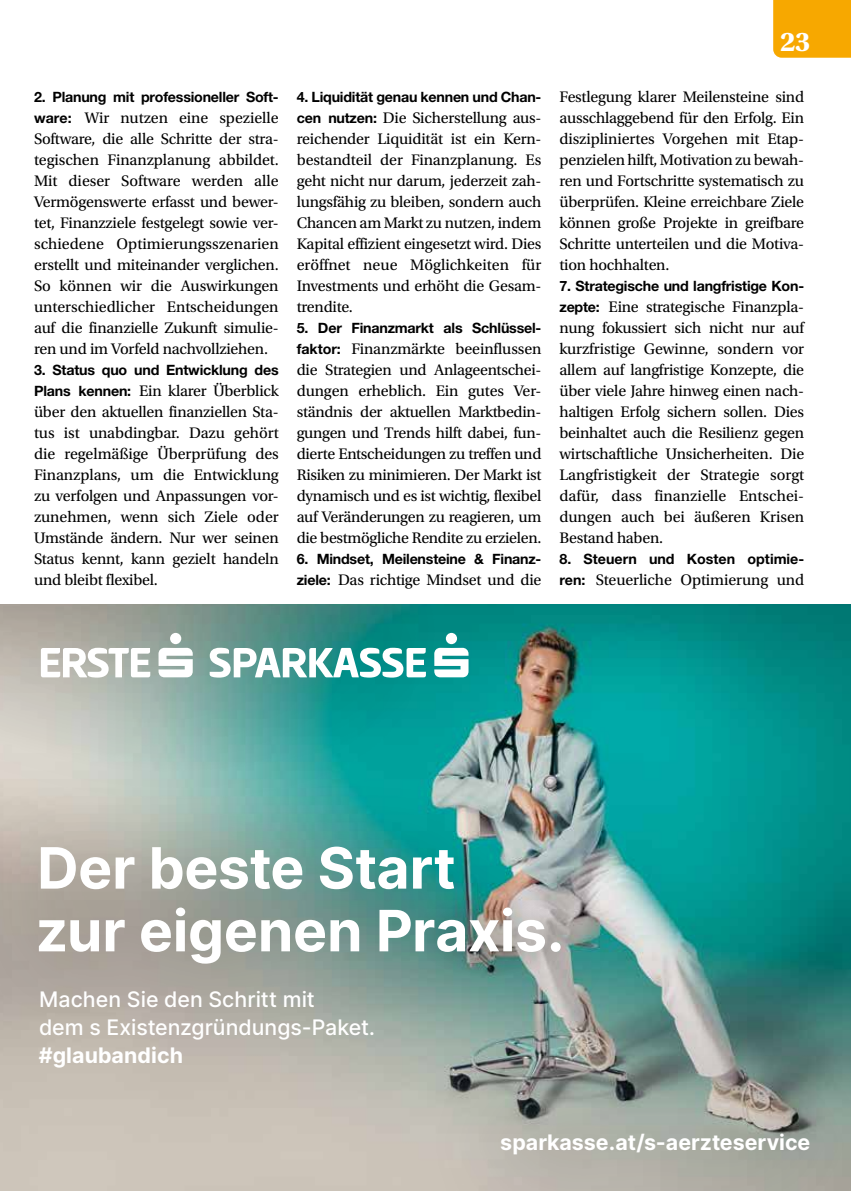
<style>
.page{position:relative;width:851px;height:1191px;background:#fff}
.page>*{position:absolute;margin:0;border:0;box-sizing:border-box;transform-origin:0 0}
.t1{font:700 57px/62.7px "Inter";letter-spacing:-.005em;color:#fff}
.t2{font:700 28.5px "Utopia Std";color:#fff}
.t3{font:500 21.3px/27.8px "Inter";color:#fff}
.t4{font:700 21.3px "Inter";color:#fff}
.t5{font:16.05px/21px "Utopia Std";letter-spacing:-.015em;color:#000;text-align:justify}
.t6{font:700 14.25px "Helvetica Neue LT Std";letter-spacing:-.015em;color:#000}
.s1{font-family:"Helvetica Neue LT Std";font-weight:700;font-size:14.25px}
</style>
<div class="page">
<div style="left:773px;top:0;width:77px;height:58px;background:#f7a800"></div>
<img style="left:0;top:604px;width:850px;height:587px">
<svg style="left:0;top:604px;width:475px;height:172px;background:#67a8a1"></svg>
<svg style="left:210px;top:648px;width:216px;height:29px"></svg>
<svg style="left:434px;top:648px;width:34px;height:29px"></svg>
<div style="left:446px;top:633px;width:11px;height:11px;background:#fff;border-radius:50%"></div>
<svg style="left:41px;top:648px;width:109px;height:29px"></svg>
<svg style="left:158px;top:648px;width:35px;height:29px"></svg>
<div style="left:170px;top:633px;width:11px;height:11px;background:#fff;border-radius:50%"></div>
<div style="left:0;top:776px;width:622px;height:258px;background:#000;opacity:.35"></div>
<div style="left:422px;top:1048px;width:428px;height:143px;background:#000;opacity:.75"></div>
<p class="t6" style="left:34px;top:88px;width:246px">2. Planung mit professioneller Soft-</p>
<p class="t5" style="left:34px;top:107px;width:246px"><span class="s1">ware:</span> Wir nutzen eine spezielle Software, die alle Schritte der stra&shy;tegischen Finanzplanung abbildet.<br>Mit dieser Software werden alle Vermögenswerte erfasst und bewer&shy;tet, Finanzziele festgelegt sowie ver&shy;schiedene Optimierungsszenarien erstellt und miteinander verglichen.<br>So können wir die Auswirkungen unterschiedlicher Entscheidungen auf die finanzielle Zukunft simulie&shy;ren und im Vorfeld nachvollziehen.</p>
<p class="t6" style="left:34px;top:361px;width:246px">3. Status quo und Entwicklung des</p>
<p class="t5" style="left:34px;top:380px;width:246px"><span class="s1">Plans kennen:</span> Ein klarer Überblick über den aktuellen finanziellen Sta&shy;tus ist unabdingbar. Dazu gehört die regelmäßige Überprüfung des Finanzplans, um die Entwicklung zu verfolgen und Anpassungen vor&shy;zunehmen, wenn sich Ziele oder Umstände ändern. Nur wer seinen Status kennt, kann gezielt handeln und bleibt flexibel.</p>
<p class="t6" style="left:297px;top:88px;width:246px">4. Liquidität genau kennen und Chan-</p>
<p class="t5" style="left:297px;top:107px;width:246px"><span class="s1">cen nutzen:</span> Die Sicherstellung aus&shy;reichender Liquidität ist ein Kern&shy;bestandteil der Finanzplanung. Es geht nicht nur darum, jederzeit zah&shy;lungsfähig zu bleiben, sondern auch Chancen am Markt zu nutzen, indem Kapital effizient eingesetzt wird. Dies eröffnet neue Möglichkeiten für Investments und erhöht die Gesam&shy;trendite.</p>
<p class="t6" style="left:297px;top:319px;width:246px">5. Der Finanzmarkt als Schlüssel-</p>
<p class="t5" style="left:297px;top:338px;width:246px"><span class="s1">faktor:</span> Finanzmärkte beeinflussen die Strategien und Anlageentschei&shy;dungen erheblich. Ein gutes Ver&shy;ständnis der aktuellen Marktbedin&shy;gungen und Trends hilft dabei, fun&shy;dierte Entscheidungen zu treffen und Risiken zu minimieren. Der Markt ist dynamisch und es ist wichtig, flexibel auf Veränderungen zu reagieren, um die bestmögliche Rendite zu erzielen.</p>
<p class="t6" style="left:297px;top:550px;width:246px">6. Mindset, Meilensteine &amp; Finanz-</p>
<p class="t5" style="left:297px;top:569px;width:246px"><span class="s1">ziele:</span> Das richtige Mindset und die</p>
<h2 class="t2" style="left:780px;top:25px;width:32px">23</h2>
<p class="t5" style="left:559px;top:86px;width:246px">Festlegung klarer Meilensteine sind ausschlaggebend für den Erfolg. Ein diszipliniertes Vorgehen mit Etap&shy;penzielen hilft, Motivation zu bewah&shy;ren und Fortschritte systematisch zu überprüfen. Kleine erreichbare Ziele können große Projekte in greifbare Schritte unterteilen und die Motiva&shy;tion hochhalten.</p>
<p class="t6" style="left:559px;top:277px;width:246px">7. Strategische und langfristige Kon-</p>
<p class="t5" style="left:559px;top:296px;width:246px"><span class="s1">zepte:</span> Eine strategische Finanzpla&shy;nung fokussiert sich nicht nur auf kurzfristige Gewinne, sondern vor allem auf langfristige Konzepte, die über viele Jahre hinweg einen nach&shy;haltigen Erfolg sichern sollen. Dies beinhaltet auch die Resilienz gegen wirtschaftliche Unsicherheiten. Die Langfristigkeit der Strategie sorgt dafür, dass finanzielle Entschei&shy;dungen auch bei äußeren Krisen Bestand haben.</p>
<p class="t6" style="left:559px;top:550px;width:246px">8. Steuern und Kosten optimie-</p>
<p class="t5" style="left:559px;top:569px;width:246px"><span class="s1">ren:</span> Steuerliche Optimierung und</p>
<h1 class="t1" style="left:36px;top:834px;width:531px">Der beste Start<br>zur eigenen Praxis.</h1>
<h3 class="t3" style="left:39px;top:985px;width:338px">Machen Sie den Schritt mit<br>dem s Existenzgründungs-Paket.</h3>
<h3 class="t4" style="left:39px;top:1039px;width:146px">#glaubandich</h3>
<h3 class="t4" style="left:500px;top:1126px;width:311px">sparkasse.at/s-aerzteservice</h3>
</div>
